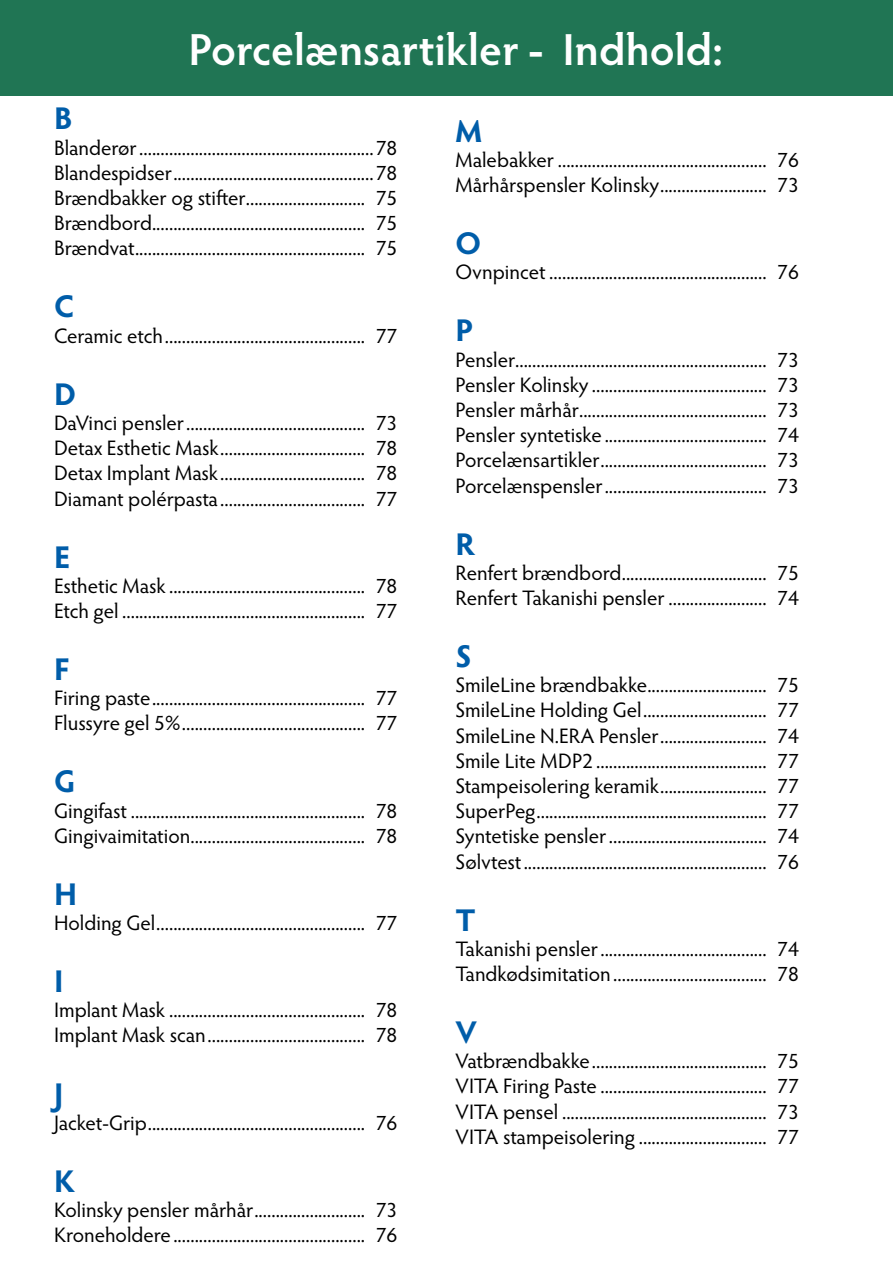
<style>
.page{position:relative;width:893px;height:1263px;background:#fff}
.page>*{position:absolute;margin:0;border:0;box-sizing:border-box;transform-origin:0 0}
.t1{font:600 45px "Hypatia Sans Pro";color:#fff}
.t2{font:700 31.5px "Hypatia Sans Pro";color:#005da9}
.t3{font:21px/25.2px "Hypatia Sans Pro";letter-spacing:-.005em;color:#000}
</style>
<div class="page">
<div style="left:0;top:0;width:893px;height:96px;background:#207554"></div>
<h1 class="t1" style="left:188px;top:18px;width:536px">Porcelænsartikler - Indhold:</h1>
<h2 class="t2" style="left:54px;top:96px;width:20px">B</h2>
<p class="t3" style="left:54px;top:134px;width:345px;text-align:justify">Blanderør.......................................................78<br>Blandespidser...............................................78<br>Brændbakker og stifter............................ 75<br>Brændbord.................................................. 75<br>Brændvat...................................................... 75</p>
<h2 class="t2" style="left:54px;top:284px;width:22px">C</h2>
<p class="t3" style="left:54px;top:322px;width:345px">Ceramic etch............................................... 77</p>
<h2 class="t2" style="left:54px;top:371px;width:23px">D</h2>
<p class="t3" style="left:54px;top:409px;width:345px;text-align:justify">DaVinci pensler.......................................... 73<br>Detax Esthetic Mask.................................. 78<br>Detax Implant Mask.................................. 78<br>Diamant polérpasta.................................. 77</p>
<h2 class="t2" style="left:54px;top:534px;width:18px">E</h2>
<p class="t3" style="left:54px;top:572px;width:345px">Esthetic Mask .............................................. 78<br>Etch gel ......................................................... 77</p>
<h2 class="t2" style="left:54px;top:647px;width:17px">F</h2>
<p class="t3" style="left:54px;top:685px;width:345px">Firing paste.................................................. 77<br>Flussyre gel 5%........................................... 77</p>
<h2 class="t2" style="left:54px;top:759px;width:23px">G</h2>
<p class="t3" style="left:54px;top:797px;width:345px">Gingifast ....................................................... 78<br>Gingivaimitation......................................... 78</p>
<h2 class="t2" style="left:54px;top:872px;width:25px">H</h2>
<p class="t3" style="left:54px;top:910px;width:345px">Holding Gel................................................. 77</p>
<h2 class="t2" style="left:54px;top:959px;width:11px">I</h2>
<p class="t3" style="left:54px;top:997px;width:345px">Implant Mask .............................................. 78<br>Implant Mask scan..................................... 78</p>
<h2 class="t2" style="left:54px;top:1071px;width:11px">J</h2>
<p class="t3" style="left:54px;top:1109px;width:345px">Jacket-Grip................................................... 76</p>
<h2 class="t2" style="left:54px;top:1158px;width:22px">K</h2>
<p class="t3" style="left:54px;top:1196px;width:345px">Kolinsky pensler mårhår.......................... 73<br>Kroneholdere............................................. 76</p>
<h2 class="t2" style="left:455px;top:108px;width:28px">M</h2>
<p class="t3" style="left:455px;top:146px;width:345px">Malebakker ................................................. 76<br>Mårhårspensler Kolinsky......................... 73</p>
<h2 class="t2" style="left:455px;top:221px;width:27px">O</h2>
<p class="t3" style="left:455px;top:259px;width:345px">Ovnpincet ................................................... 76</p>
<h2 class="t2" style="left:455px;top:308px;width:19px">P</h2>
<p class="t3" style="left:455px;top:346px;width:345px;text-align:justify">Pensler........................................................... 73<br>Pensler Kolinsky ......................................... 73<br>Pensler mårhår............................................ 73<br>Pensler syntetiske ...................................... 74<br>Porcelænsartikler....................................... 73<br>Porcelænspensler...................................... 73</p>
<h2 class="t2" style="left:455px;top:521px;width:22px">R</h2>
<p class="t3" style="left:455px;top:559px;width:345px">Renfert brændbord.................................. 75<br>Renfert Takanishi pensler ....................... 74</p>
<h2 class="t2" style="left:455px;top:634px;width:18px">S</h2>
<p class="t3" style="left:455px;top:672px;width:345px;text-align:justify">SmileLine brændbakke............................ 75<br>SmileLine Holding Gel............................. 77<br>SmileLine N.ERA Pensler......................... 74<br>Smile Lite MDP2 ........................................ 77<br>Stampeisolering keramik......................... 77<br>SuperPeg...................................................... 77<br>Syntetiske pensler..................................... 74<br>Sølvtest......................................................... 76</p>
<h2 class="t2" style="left:455px;top:897px;width:22px">T</h2>
<p class="t3" style="left:455px;top:935px;width:345px">Takanishi pensler....................................... 74<br>Tandkødsimitation .................................... 78</p>
<h2 class="t2" style="left:455px;top:1010px;width:23px">V</h2>
<p class="t3" style="left:455px;top:1048px;width:345px;text-align:justify">Vatbrændbakke......................................... 75<br>VITA Firing Paste ....................................... 77<br>VITA pensel ................................................ 73<br>VITA stampeisolering .............................. 77</p>
</div>
